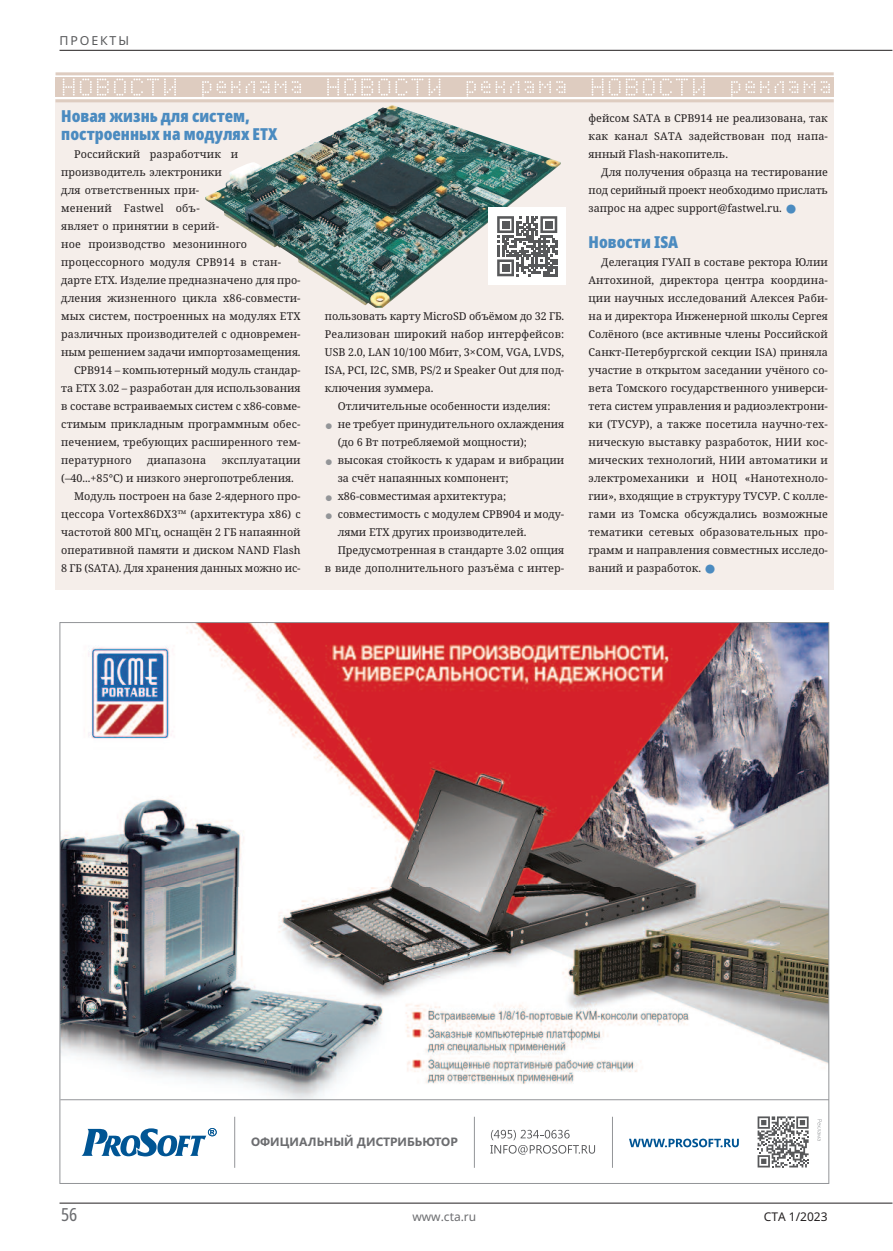
<style>
.page{position:relative;width:893px;height:1251px;background:#fff}
.page>*{position:absolute;margin:0;border:0;box-sizing:border-box;transform-origin:0 0}
.t1{font:18px "Noto Sans Display Condensed";color:#6c6d70}
.t2{font:900 16.5px/18px "Noto Sans Display Condensed";color:#4b8bc0}
.t3{font:12.3px "Noto Sans";letter-spacing:.15em;color:#57585a}
.t4{font:700 12px "Segoe UI";color:#6c6d70}
.t5{font:12px "Noto Sans";color:#6c6d70}
.t6{font:12px "Noto Sans";color:#231f20}
.t7{font:10.8px/18px "Noto Serif";color:#231f20;text-align:justify}
.s1{font-size:13.5px;color:#939598}
.s2{font-size:21px;color:#4b8bc0}
</style>
<div class="page">
<hr style="left:60px;top:1202px;width:832px;height:1px;background:#231f20">
<hr style="left:60px;top:50px;width:832px;height:1px;background:#231f20">
<div style="left:56px;top:99px;width:778px;height:491px;background:#f5eeea"></div>
<hr style="left:56px;top:99px;width:778px;height:3px;background:#deccc0">
<hr style="left:56px;top:72px;width:778px;height:3px;background:#deccc0">
<div style="left:56px;top:77px;width:778px;height:20px;background:#deccc0"></div>
<svg style="left:63px;top:78px;width:113px;height:18px"></svg>
<svg style="left:202px;top:81px;width:9px;height:16px"></svg>
<svg style="left:217px;top:81px;width:84px;height:12px"></svg>
<svg style="left:327px;top:78px;width:113px;height:18px"></svg>
<svg style="left:466px;top:81px;width:100px;height:16px"></svg>
<svg style="left:592px;top:78px;width:113px;height:18px"></svg>
<svg style="left:731px;top:81px;width:99px;height:16px"></svg>
<img style="left:205px;top:105px;width:356px;height:203px">
<div style="left:488px;top:207px;width:78px;height:77px;background:#fff"></div>
<svg style="left:497px;top:216px;width:60px;height:60px"></svg>
<div style="left:502px;top:221px;width:7px;height:7px;background:#57585a"></div>
<div style="left:545px;top:221px;width:7px;height:7px;background:#57585a"></div>
<div style="left:502px;top:264px;width:7px;height:7px;background:#57585a"></div>
<img style="left:62px;top:624px;width:765px;height:475px">
<hr style="left:60px;top:1099px;width:768px;height:1px;background:#939598">
<svg style="left:82px;top:1128px;width:135px;height:28px"></svg>
<svg style="left:490px;top:1129px;width:105px;height:25px"></svg>
<svg style="left:629px;top:1138px;width:110px;height:8px"></svg>
<hr style="left:474px;top:1116px;width:1px;height:51px;background:#939598">
<hr style="left:612px;top:1116px;width:1px;height:51px;background:#939598">
<hr style="left:234px;top:1116px;width:1px;height:51px;background:#939598">
<svg style="left:817px;top:1119px;width:5px;height:21px"></svg>
<svg style="left:758px;top:1116px;width:51px;height:51px"></svg>
<p class="t3" style="left:59px;top:33px;width:71px">ПРОЕКТЫ</p>
<h2 class="t2" style="left:61px;top:107px;width:218px">Новая жизнь для систем, построенных на модулях ETX</h2>
<p class="t7" style="left:74px;top:145px;width:166px">Российский разработчик и</p>
<p class="t7" style="left:61px;top:163px;width:162px">производитель электроники</p>
<p class="t7" style="left:61px;top:181px;width:140px">для ответственных при-</p>
<p class="t7" style="left:61px;top:199px;width:140px">менений Fastwel объ-</p>
<p class="t7" style="left:61px;top:217px;width:159px">являет о принятии в серий-</p>
<p class="t7" style="left:61px;top:235px;width:187px">ное производство мезонинного</p>
<p class="t7" style="left:61px;top:253px;width:221px">процессорного модуля CPB914 в стан-</p>
<p class="t7" style="left:61px;top:271px;width:241px">дарте ETX. Изделие предназначено для про-</p>
<p class="t7" style="left:61px;top:289px;width:241px">дления жизненного цикла х86-совмести-</p>
<p class="t7" style="left:61px;top:307px;width:241px">мых систем, построенных на модулях ETX</p>
<p class="t7" style="left:61px;top:325px;width:241px">различных производителей с одновремен-</p>
<p class="t7" style="left:61px;top:343px;width:241px">ным решением задачи импортозамещения.</p>
<p class="t7" style="left:74px;top:361px;width:228px">CPB914 – компьютерный модуль стандар-</p>
<p class="t7" style="left:61px;top:379px;width:241px">та ETX 3.02 – разработан для использования</p>
<p class="t7" style="left:61px;top:397px;width:241px">в составе встраиваемых систем с х86-совме-</p>
<p class="t7" style="left:61px;top:415px;width:241px">стимым прикладным программным обес-</p>
<p class="t7" style="left:61px;top:433px;width:241px">печением, требующих расширенного тем-</p>
<p class="t7" style="left:61px;top:451px;width:72px">пературного</p>
<p class="t7" style="left:147px;top:451px;width:61px">диапазона</p>
<p class="t7" style="left:222px;top:451px;width:80px">эксплуатации</p>
<p class="t7" style="left:61px;top:469px;width:234px">(–40...+85°С) и низкого энергопотребления.</p>
<p class="t7" style="left:74px;top:487px;width:228px">Модуль построен на базе 2-ядерного про-</p>
<p class="t7" style="left:61px;top:505px;width:241px">цессора Vortex86DX3™ (архитектура х86) с</p>
<p class="t7" style="left:61px;top:523px;width:241px">частотой 800 МГц, оснащён 2 ГБ напаянной</p>
<p class="t7" style="left:61px;top:541px;width:241px">оперативной памяти и диском NAND Flash</p>
<p class="t7" style="left:61px;top:559px;width:241px">8 ГБ (SATA). Для хранения данных можно ис-</p>
<p class="t7" style="left:325px;top:307px;width:241px">пользовать карту MicroSD объёмом до 32 ГБ.<br>Реализован широкий набор интерфейсов:<br>USB 2.0, LAN 10/100 Мбит, 3×COM, VGA, LVDS, ISA, PCI, I2C, SMB, PS/2 и Speaker Out для под&shy;ключения зуммера.</p>
<p class="t7" style="left:338px;top:397px;width:214px">Отличительные особенности изделия:</p>
<p class="t7" style="left:338px;top:415px;width:228px;text-indent:-13px"><span class="s1">●</span> не требует принудительного охлаждения (до 6 Вт потребляемой мощности);</p>
<p class="t7" style="left:338px;top:451px;width:228px;text-indent:-13px"><span class="s1">●</span> высокая стойкость к ударам и вибрации за счёт напаянных компонент;</p>
<p class="t7" style="left:325px;top:487px;width:183px"><span class="s1">●</span> х86-совместимая архитектура;</p>
<p class="t7" style="left:325px;top:505px;width:241px"><span class="s1">●</span> совместимость с модулем СРВ904 и моду-</p>
<p class="t7" style="left:338px;top:523px;width:190px">лями ЕТХ других производителей.</p>
<p class="t7" style="left:338px;top:541px;width:228px">Предусмотренная в стандарте 3.02 опция</p>
<p class="t7" style="left:325px;top:559px;width:241px">в виде дополнительного разъёма с интер-</p>
<p class="t7" style="left:589px;top:109px;width:241px">фейсом SATA в СРВ914 не реализована, так как канал SATA задействован под напа&shy;янный Flash-накопитель.</p>
<p class="t7" style="left:589px;top:163px;width:241px;text-indent:13px">Для получения образца на тестирование под серийный проект необходимо прислать запрос на адрес support@fastwel.ru. <span class="s2">●</span></p>
<h2 class="t2" style="left:589px;top:233px;width:91px">Новости ISA</h2>
<p class="t7" style="left:589px;top:253px;width:241px;text-indent:13px">Делегация ГУАП в составе ректора Юлии Антохиной, директора центра координа&shy;ции научных исследований Алексея Раби&shy;на и директора Инженерной школы Сергея Солёного (все активные члены Российской Санкт-Петербургской секции ISA) приняла участие в открытом заседании учёного со&shy;вета Томского государственного универси&shy;тета систем управления и радиоэлектрони&shy;ки (ТУСУР), а также посетила научно-тех&shy;ническую выставку разработок, НИИ кос&shy;мических технологий, НИИ автоматики и электромеханики и НОЦ «Нанотехноло&shy;гии», входящие в структуру ТУСУР. С колле&shy;гами из Томска обсуждались возможные тематики сетевых образовательных про&shy;грамм и направления совместных исследо&shy;ваний и разработок. <span class="s2">●</span></p>
<p class="t4" style="left:251px;top:1132px;width:208px">ОФИЦИАЛЬНЫЙ ДИСТРИБЬЮТОР</p>
<h1 class="t1" style="left:61px;top:1201px;width:18px">56</h1>
<p class="t5" style="left:412px;top:1209px;width:65px">www.cta.ru</p>
<p class="t6" style="left:764px;top:1209px;width:65px">СТА 1/2023</p>
</div>
